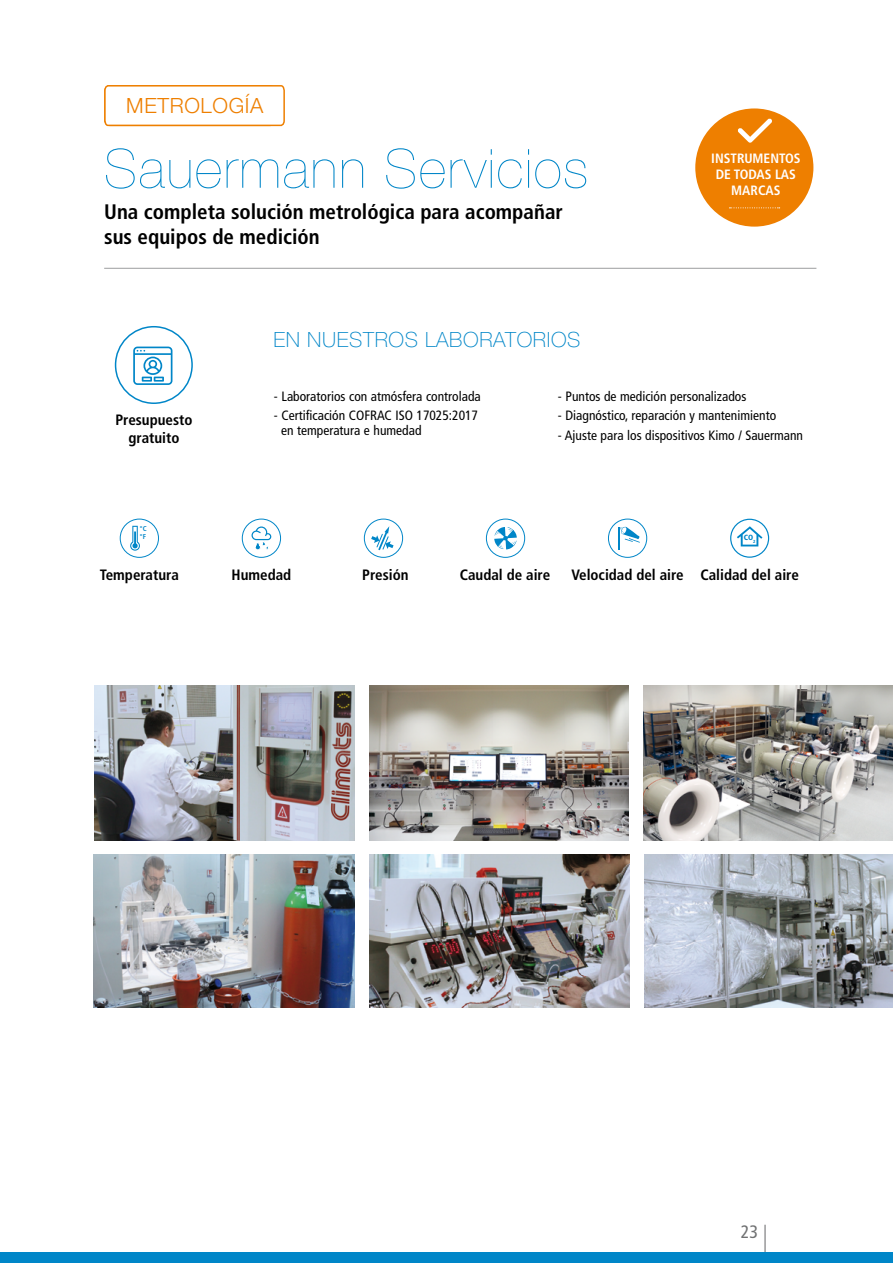
<style>
.page{position:relative;width:893px;height:1263px;background:#fff}
.page>*{position:absolute;margin:0;border:0;box-sizing:border-box;transform-origin:0 0}
.t1{font:200 54px "Helvetica Neue LT Std";letter-spacing:.03em;color:#0086c8}
.t2{font:700 condensed 21px/25.2px "Frutiger LT Std";color:#000}
.t3{font:100 21px "Helvetica Neue LT Std";letter-spacing:.03em;color:#0086c8}
.t4{font:300 21px "Helvetica Neue LT Std";letter-spacing:.03em;color:#ee7f00}
.t5{font:condensed 18px "Frutiger LT Std";color:#707172}
.t6{font:700 condensed 15px/18px "Frutiger LT Std";color:#000;text-align:center}
.t7{font:condensed 13.5px/15px "Frutiger LT Std";color:#000}
.t8{font:700 condensed 13.5px/15.9px "Frutiger LT Std";color:#fff;text-align:center}
.t9{font:900 condensed 7.5px "Frutiger LT Std";color:#0086c8}
.t10{font:700 condensed 7.05px/8.4px "Frutiger LT Std";color:#0086c8}
</style>
<div class="page">
<div style="left:115px;top:326px;width:78px;height:78px;border:2px solid #0086c8;border-radius:50%"></div>
<svg style="left:133px;top:347px;width:39px;height:38px"></svg>
<svg style="left:731px;top:519px;width:38px;height:38px"></svg>
<div style="left:730px;top:519px;width:39px;height:39px;border:1px solid #0086c8;border-radius:50%"></div>
<svg style="left:737px;top:526px;width:25px;height:20px"></svg>
<div style="left:608px;top:519px;width:39px;height:39px;border:1px solid #0086c8;border-radius:50%"></div>
<hr style="left:618px;top:527px;width:2px;height:23px;background:#0086c8">
<svg style="left:620px;top:526px;width:20px;height:17px"></svg>
<div style="left:486px;top:519px;width:39px;height:39px;border:1px solid #0086c8;border-radius:50%"></div>
<svg style="left:494px;top:527px;width:23px;height:22px"></svg>
<div style="left:364px;top:519px;width:39px;height:39px;border:1px solid #0086c8;border-radius:50%"></div>
<svg style="left:371px;top:526px;width:23px;height:24px"></svg>
<div style="left:242px;top:519px;width:39px;height:39px;border:1px solid #0086c8;border-radius:50%"></div>
<svg style="left:252px;top:526px;width:19px;height:24px"></svg>
<div style="left:120px;top:519px;width:39px;height:39px;border:1px solid #0086c8;border-radius:50%"></div>
<svg style="left:130px;top:526px;width:10px;height:25px"></svg>
<hr style="left:765px;top:1225px;width:1px;height:38px;background:#646567">
<div style="left:0;top:1252px;width:893px;height:11px;background:#0086c8"></div>
<hr style="left:104px;top:268px;width:712px;height:1px;background:#9c9e9f">
<svg style="left:104px;top:85px;width:181px;height:42px"></svg>
<div style="left:694px;top:107px;width:120px;height:121px;background:#ee7f00;border-radius:50%"></div>
<div style="left:693px;top:106px;width:123px;height:123px;border:2px solid #fff;border-radius:50%"></div>
<svg style="left:738px;top:118px;width:34px;height:25px"></svg>
<svg style="left:729px;top:207px;width:51px;height:1px"></svg>
<img style="left:644px;top:854px;width:249px;height:154px">
<img style="left:95px;top:685px;width:259px;height:156px">
<img style="left:94px;top:854px;width:261px;height:154px">
<img style="left:369px;top:685px;width:260px;height:156px">
<img style="left:643px;top:685px;width:250px;height:156px">
<img style="left:369px;top:854px;width:260px;height:154px">
<h2 class="t4" style="left:126px;top:93px;width:139px">METROLOGÍA</h2>
<h2 class="t4" style="left:128px;top:93px;width:122px">BLABLABLA</h2>
<h1 class="t1" style="left:104px;top:137px;width:486px">Sauermann Servicios</h1>
<h2 class="t2" style="left:104px;top:199px;width:460px">Una completa solución metrológica para acompañar sus equipos de medición</h2>
<h2 class="t3" style="left:274px;top:327px;width:308px">EN NUESTROS LABORATORIOS</h2>
<p class="t8" style="left:711px;top:151px;width:91px">INSTRUMENTOS<br>DE TODAS LAS<br>MARCAS</p>
<p class="t6" style="left:115px;top:411px;width:79px">Presupuesto gratuito</p>
<p class="t10" style="left:140px;top:524px;width:8px">°C °F</p>
<p class="t7" style="left:274px;top:389px;width:208px">- Laboratorios con atmósfera controlada</p>
<p class="t7" style="left:281px;top:408px;width:198px;text-indent:-7px">- Certificación COFRAC ISO 17025:2017 en temperatura e humedad</p>
<p class="t7" style="left:558px;top:389px;width:190px">- Puntos de medición personalizados</p>
<p class="t7" style="left:558px;top:408px;width:220px">- Diagnóstico, reparación y mantenimiento</p>
<p class="t7" style="left:558px;top:428px;width:247px">- Ajuste para los dispositivos Kimo / Sauermann</p>
<p class="t9" style="left:744px;top:533px;width:13px">CO<sub>2</sub></p>
<p class="t6" style="left:100px;top:565px;width:80px">Temperatura</p>
<p class="t6" style="left:232px;top:565px;width:61px">Humedad</p>
<p class="t6" style="left:362px;top:565px;width:48px">Presión</p>
<p class="t6" style="left:460px;top:565px;width:92px">Caudal de aire</p>
<p class="t6" style="left:571px;top:565px;width:229px">Velocidad del aire Calidad del aire</p>
<h3 class="t5" style="left:741px;top:1221px;width:19px">23</h3>
</div>
